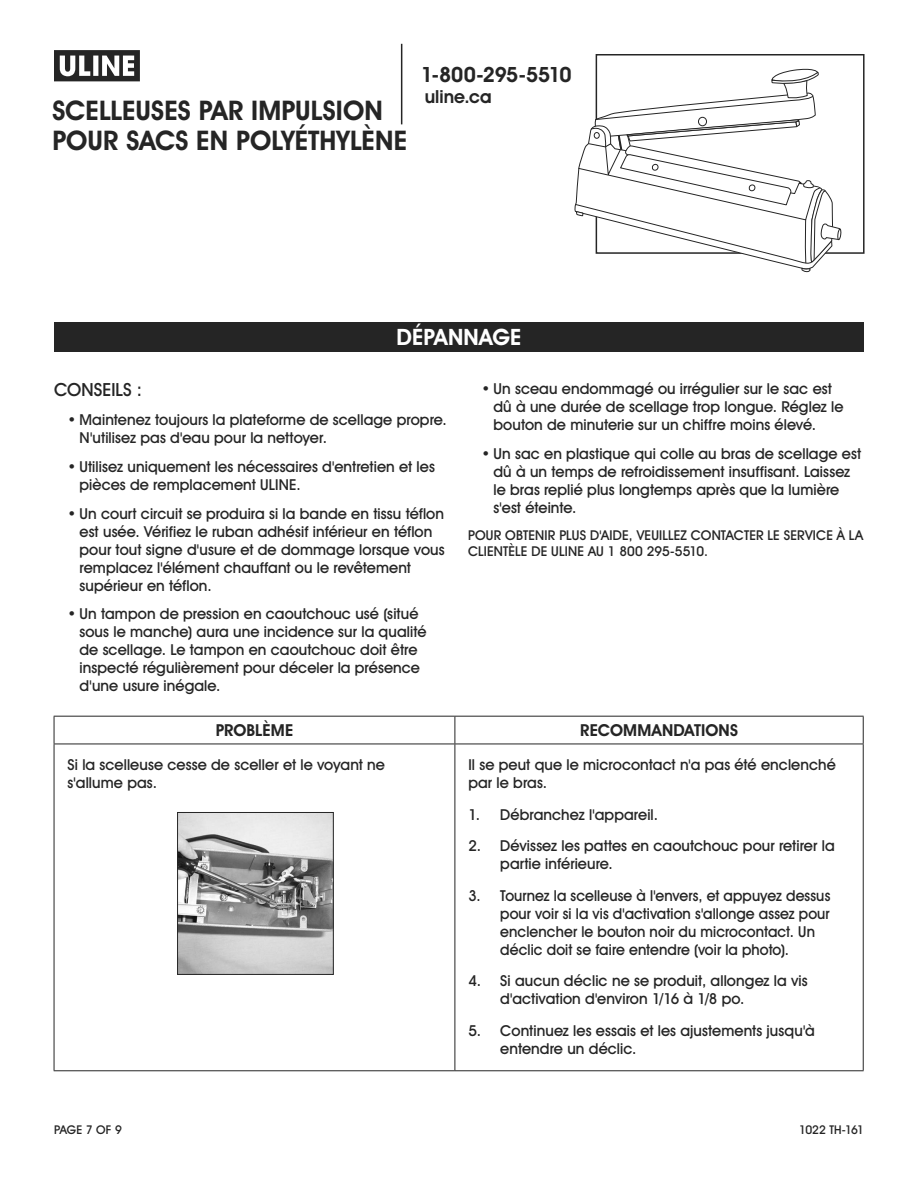
<style>
.page{position:relative;width:918px;height:1188px;background:#fff}
.page>*{position:absolute;margin:0;border:0;box-sizing:border-box;transform-origin:0 0}
.t1{font:700 27px/30px "Uline Two Knine";color:#252525}
.t2{font:700 22.5px "Uline Two Knine";letter-spacing:.005em;color:#fff}
.t3{font:700 21px "Uline Two Knine";letter-spacing:-.02em;color:#252525}
.t4{font:18px "Uline Two Knine";letter-spacing:.005em;color:#252525}
.t5{font:700 18px "Uline Two Knine";color:#252525}
.t6{font:700 16.5px "Uline Two Knine";letter-spacing:.01em;color:#252525}
.t7{font:15px/18px "Uline Two Knine";letter-spacing:.005em;color:#252525}
.t8{font:13.5px/16.2px "Uline Two Knine";letter-spacing:.005em;color:#252525}
.t9{font:12px "Uline Two Knine";letter-spacing:-.025em;color:#252525}
.t10{font:12px "Uline Two Knine";letter-spacing:-.005em;color:#252525}
</style>
<div class="page">
<hr style="left:401px;top:44px;width:1px;height:80px;background:#252525">
<svg style="left:54px;top:50px;width:86px;height:31px"></svg>
<div style="left:596px;top:54px;width:269px;height:200px;border:2px solid #252525"></div>
<svg style="left:574px;top:67px;width:267px;height:206px"></svg>
<hr style="left:54px;top:1070px;width:401px;height:1px;background:#252525">
<hr style="left:455px;top:1070px;width:409px;height:1px;background:#252525">
<hr style="left:54px;top:744px;width:401px;height:1px;background:#252525">
<hr style="left:455px;top:744px;width:409px;height:1px;background:#252525">
<hr style="left:54px;top:716px;width:401px;height:1px;background:#252525">
<svg style="left:54px;top:717px;width:1px;height:27px"></svg>
<hr style="left:455px;top:716px;width:409px;height:1px;background:#252525">
<svg style="left:455px;top:717px;width:1px;height:27px"></svg>
<svg style="left:863px;top:717px;width:1px;height:27px"></svg>
<hr style="left:54px;top:744px;width:1px;height:326px;background:#252525">
<hr style="left:455px;top:744px;width:1px;height:326px;background:#252525">
<hr style="left:863px;top:744px;width:1px;height:326px;background:#252525">
<div style="left:54px;top:322px;width:810px;height:30px;background:#252525"></div>
<img style="left:179px;top:814px;width:153px;height:159px">
<div style="left:177px;top:812px;width:157px;height:163px;border:1px solid #252525"></div>
<h1 class="t1" style="left:52px;top:95px;width:356px">SCELLEUSES PAR IMPULSION<br>POUR SACS EN POLYÉTHYLÈNE</h1>
<h3 class="t3" style="left:421px;top:62px;width:152px">1-800-295-5510</h3>
<p class="t5" style="left:425px;top:86px;width:68px">uline.ca</p>
<h2 class="t2" style="left:397px;top:324px;width:126px">DÉPANNAGE</h2>
<p class="t4" style="left:54px;top:379px;width:90px">CONSEILS :</p>
<p class="t7" style="left:80px;top:411px;width:369px;text-indent:-12px">• Maintenez toujours la plateforme de scellage propre.<br>N'utilisez pas d'eau pour la nettoyer.</p>
<p class="t7" style="left:80px;top:457px;width:357px;text-indent:-12px">• Utilisez uniquement les nécessaires d'entretien et les pièces de remplacement ULINE.</p>
<p class="t7" style="left:80px;top:504px;width:367px;text-indent:-12px">• Un court circuit se produira si la bande en tissu téflon est usée. Vérifiez le ruban adhésif inférieur en téflon pour tout signe d'usure et de dommage lorsque vous remplacez l'élément chauffant ou le revêtement supérieur en téflon.</p>
<p class="t7" style="left:80px;top:605px;width:349px;text-indent:-12px">• Un tampon de pression en caoutchouc usé (situé sous le manche) aura une incidence sur la qualité de scellage. Le tampon en caoutchouc doit être inspecté régulièrement pour déceler la présence d'une usure inégale.</p>
<p class="t7" style="left:494px;top:379px;width:352px;text-indent:-12px">• Un sceau endommagé ou irrégulier sur le sac est dû à une durée de scellage trop longue. Réglez le bouton de minuterie sur un chiffre moins élevé.</p>
<p class="t7" style="left:494px;top:444px;width:369px;text-indent:-12px">• Un sac en plastique qui colle au bras de scellage est dû à un temps de refroidissement insuffisant. Laissez le bras replié plus longtemps après que la lumière s'est éteinte.</p>
<p class="t8" style="left:468px;top:527px;width:397px">POUR OBTENIR PLUS D'AIDE, VEUILLEZ CONTACTER LE SERVICE À LA<br>CLIENTÈLE DE ULINE AU 1 800 295-5510.</p>
<p class="t6" style="left:216px;top:721px;width:79px">PROBLÈME</p>
<p class="t6" style="left:580px;top:721px;width:159px">RECOMMANDATIONS</p>
<p class="t7" style="left:68px;top:756px;width:319px">Si la scelleuse cesse de sceller et le voyant ne s'allume pas.</p>
<p class="t7" style="left:468px;top:756px;width:369px">Il se peut que le microcontact n'a pas été enclenché par le bras.</p>
<p class="t7" style="left:468px;top:805px;width:191px">1. Débranchez l'appareil.</p>
<p class="t7" style="left:500px;top:837px;width:336px;text-indent:-32px">2. Dévissez les pattes en caoutchouc pour retirer la partie inférieure.</p>
<p class="t7" style="left:500px;top:886px;width:332px;text-indent:-32px">3. Tournez la scelleuse à l'envers, et appuyez dessus pour voir si la vis d'activation s'allonge assez pour enclencher le bouton noir du microcontact. Un déclic doit se faire entendre (voir la photo).</p>
<p class="t7" style="left:500px;top:972px;width:309px;text-indent:-32px">4. Si aucun déclic ne se produit, allongez la vis d'activation d'environ 1/16 à 1/8 po.</p>
<p class="t7" style="left:500px;top:1021px;width:316px;text-indent:-32px">5. Continuez les essais et les ajustements jusqu'à entendre un déclic.</p>
<p class="t10" style="left:54px;top:1122px;width:69px">PAGE 7 OF 9</p>
<p class="t9" style="left:799px;top:1122px;width:66px">1022 TH-161</p>
</div>
